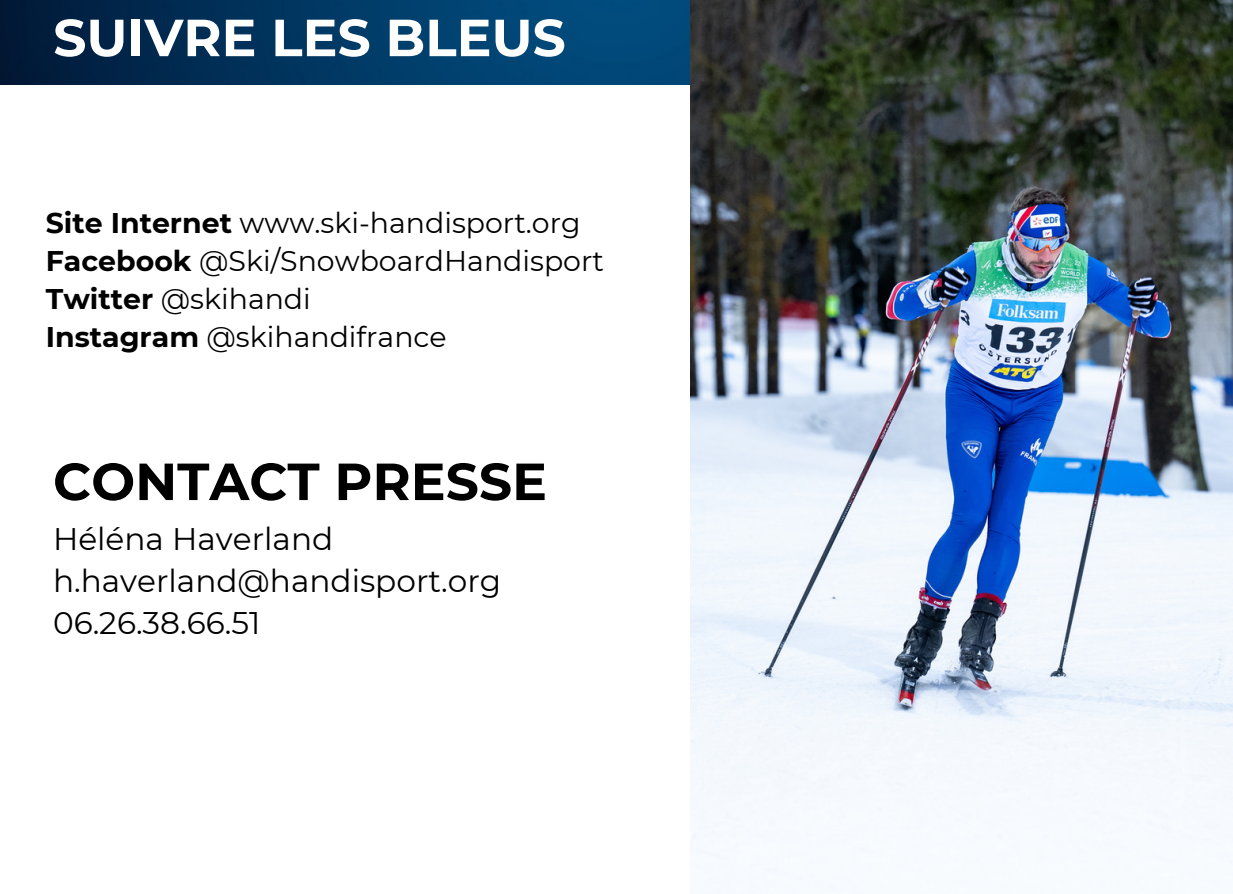
<style>
.page{position:relative;width:1233px;height:894px;background:#fff}
.page>*{position:absolute;margin:0;border:0;box-sizing:border-box;transform-origin:0 0}
.t1{font:700 52.05px "Montserrat";color:#fff}
.t2{font:700 52.05px "Montserrat";color:#000}
.t3{font:31.2px "Montserrat";color:#000}
.t4{font:28.35px "Montserrat";color:#000}
.s1{font-weight:700}
</style>
<div class="page">
<img style="left:0;top:0;width:690px;height:85px">
<img style="left:690px;top:0;width:543px;height:889px">
<p class="t1" style="left:53px;top:6px;width:514px">SUIVRE LES BLEUS</p>
<p class="t4" style="left:46px;top:205px;width:536px"><span class="s1">Site Internet</span> www.ski-handisport.org</p>
<p class="t4" style="left:46px;top:243px;width:560px"><span class="s1">Facebook</span> @Ski/SnowboardHandisport</p>
<p class="t4" style="left:46px;top:281px;width:267px"><span class="s1">Twitter</span> @skihandi</p>
<p class="t4" style="left:46px;top:319px;width:402px"><span class="s1">Instagram</span> @skihandifrance</p>
<p class="t2" style="left:53px;top:449px;width:495px">CONTACT PRESSE</p>
<p class="t3" style="left:53px;top:520px;width:282px">Héléna Haverland</p>
<p class="t3" style="left:53px;top:561px;width:450px">h.haverland@handisport.org</p>
<p class="t3" style="left:53px;top:603px;width:209px">06.26.38.66.51</p>
</div>
